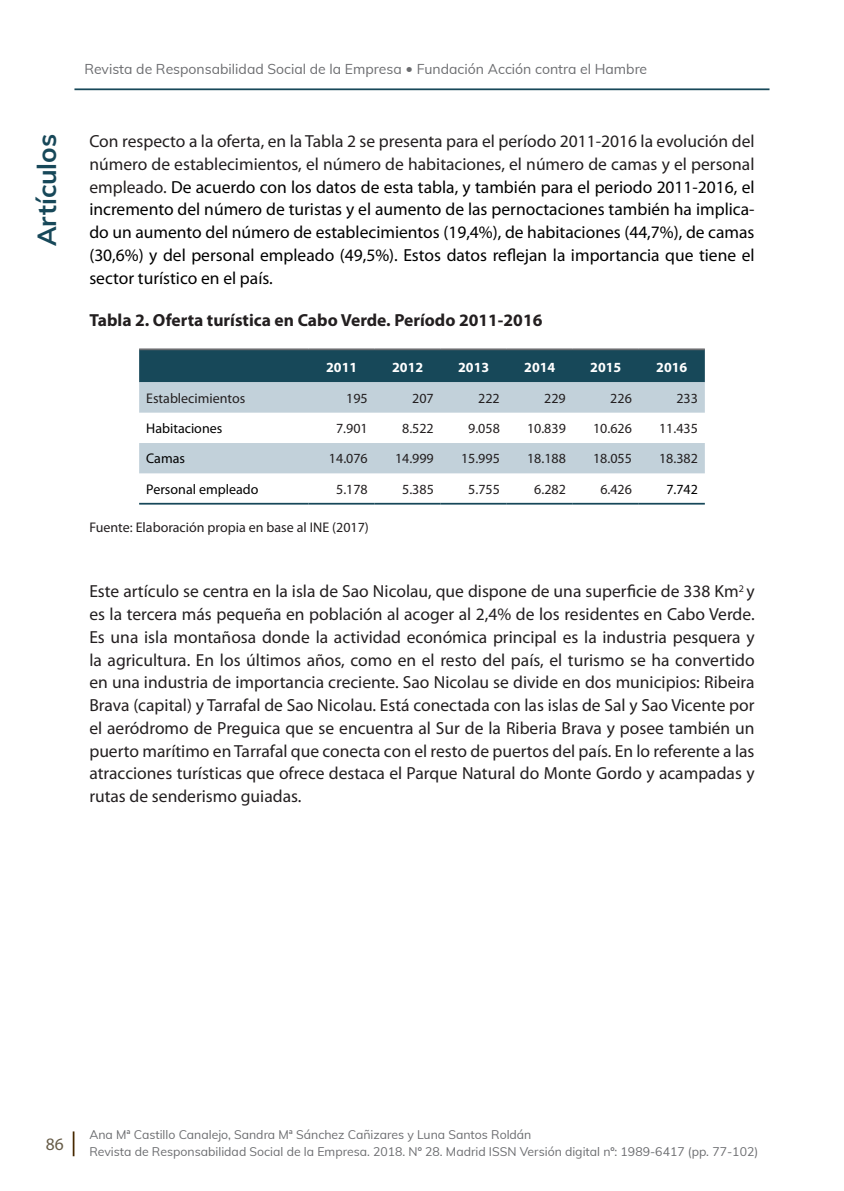
<style>
.page{position:relative;width:844px;height:1191px;background:#fff}
.page>*{position:absolute;margin:0;border:0;box-sizing:border-box;transform-origin:0 0}
.t1{font:700 26.25px "Muli";color:#174859}
.t2{font:17.5px/22.8px "Myriad Pro";color:#231f20;text-align:justify}
.t3{font:17.5px/22.8px "Myriad Pro";color:#000;text-align:justify}
.t4{font:700 17.5px "Myriad Pro";color:#231f20}
.t5{font:17.5px "Myriad Pro";color:#685d49}
.t6{font:14px "Myriad Pro";color:#231f20}
.t7{font:14px "Muli";color:#6c6d70}
.t8{font:14px "Myriad Pro";color:#000}
.t9{font:700 14px "Myriad Pro";color:#fff}
.t10{font:12.25px/17.5px "Muli";color:#6c6d70}
.s1{font-family:"Verdana"}
.s2{color:#231f20}
</style>
<div class="page">
<svg style="left:73px;top:1131px;width:1px;height:25px"></svg>
<hr style="left:74px;top:88px;width:695px;height:2px;background:#174859">
<div style="left:139px;top:350px;width:565px;height:32px;background:#174859"></div>
<svg style="left:139px;top:382px;width:565px;height:91px;fill:#c2d1da"></svg>
<hr style="left:139px;top:348px;width:169px;height:2px;background:#6c6d70">
<hr style="left:308px;top:348px;width:66px;height:2px;background:#6c6d70">
<hr style="left:374px;top:348px;width:66px;height:2px;background:#6c6d70">
<hr style="left:440px;top:348px;width:66px;height:2px;background:#6c6d70">
<hr style="left:506px;top:348px;width:66px;height:2px;background:#6c6d70">
<hr style="left:572px;top:348px;width:66px;height:2px;background:#6c6d70">
<hr style="left:638px;top:348px;width:66px;height:2px;background:#6c6d70">
<hr style="left:139px;top:503px;width:169px;height:1px;background:#174859">
<hr style="left:308px;top:503px;width:66px;height:1px;background:#174859">
<hr style="left:374px;top:503px;width:66px;height:1px;background:#174859">
<hr style="left:440px;top:503px;width:66px;height:1px;background:#174859">
<hr style="left:506px;top:503px;width:66px;height:1px;background:#174859">
<hr style="left:572px;top:503px;width:66px;height:1px;background:#174859">
<hr style="left:638px;top:503px;width:66px;height:1px;background:#174859">
<p class="t7" style="left:84px;top:58px;width:564px">Revista de Responsabilidad Social de la Empresa <span class="s1">•</span> Fundación Acción contra el Hambre</p>
<h1 class="t1" style="left:28px;top:246px;width:114px;rotate:-90deg">Artículos</h1>
<p class="t3" style="left:89px;top:130px;width:666px"><span class="s2">Con respecto a la oferta, en la Tabla 2 se presenta para el período 2011-2016 la evolución del número de establecimientos, el número de habitaciones, el número de camas y el personal empleado.</span> De acuerdo con los datos de esta tabla, y también para el periodo 2011-2016, el incremento del número de turistas y el aumento de las pernoctaciones también ha implica&shy;do un aumento del número de establecimientos (19,4%), de habitaciones (44,7%), de camas (30,6%) y del personal empleado (49,5%). Estos datos reflejan la importancia que tiene el sector turístico en el país.</p>
<p class="t4" style="left:89px;top:309px;width:454px">Tabla 2. Oferta turística en Cabo Verde. Período 2011-2016</p>
<p class="t9" style="left:326px;top:358px;width:33px">2011</p>
<p class="t9" style="left:392px;top:358px;width:33px">2012</p>
<p class="t9" style="left:458px;top:358px;width:33px">2013</p>
<p class="t9" style="left:524px;top:358px;width:33px">2014</p>
<p class="t9" style="left:590px;top:358px;width:33px">2015</p>
<p class="t9" style="left:656px;top:358px;width:33px">2016</p>
<p class="t6" style="left:146px;top:389px;width:101px">Establecimientos</p>
<p class="t6" style="left:346px;top:389px;width:23px">195</p>
<p class="t6" style="left:412px;top:389px;width:23px">207</p>
<p class="t6" style="left:478px;top:389px;width:23px">222</p>
<p class="t6" style="left:544px;top:389px;width:23px">229</p>
<p class="t6" style="left:610px;top:389px;width:23px">226</p>
<p class="t6" style="left:676px;top:389px;width:23px">233</p>
<p class="t8" style="left:146px;top:420px;width:78px">Habitaciones</p>
<p class="t6" style="left:336px;top:420px;width:33px">7.901</p>
<p class="t6" style="left:402px;top:420px;width:33px">8.522</p>
<p class="t6" style="left:468px;top:420px;width:33px">9.058</p>
<p class="t6" style="left:527px;top:420px;width:40px">10.839</p>
<p class="t6" style="left:593px;top:420px;width:40px">10.626</p>
<p class="t6" style="left:659px;top:420px;width:40px">11.435</p>
<p class="t8" style="left:146px;top:450px;width:40px">Camas</p>
<p class="t6" style="left:329px;top:450px;width:40px">14.076</p>
<p class="t6" style="left:395px;top:450px;width:40px">14.999</p>
<p class="t6" style="left:461px;top:450px;width:40px">15.995</p>
<p class="t6" style="left:527px;top:450px;width:40px">18.188</p>
<p class="t6" style="left:593px;top:450px;width:40px">18.055</p>
<p class="t6" style="left:659px;top:450px;width:40px">18.382</p>
<p class="t8" style="left:146px;top:480px;width:114px">Personal empleado</p>
<p class="t6" style="left:336px;top:480px;width:33px">5.178</p>
<p class="t6" style="left:402px;top:480px;width:33px">5.385</p>
<p class="t6" style="left:468px;top:480px;width:33px">5.755</p>
<p class="t6" style="left:534px;top:480px;width:33px">6.282</p>
<p class="t6" style="left:600px;top:480px;width:33px">6.426</p>
<p class="t8" style="left:666px;top:480px;width:33px">7.742</p>
<p class="t6" style="left:89px;top:518px;width:281px">Fuente: Elaboración propia en base al INE (2017)</p>
<p class="t2" style="left:89px;top:580px;width:666px">Este artículo se centra en la isla de Sao Nicolau, que dispone de una superficie de 338 Km<sup>2</sup> y es la tercera más pequeña en población al acoger al 2,4% de los residentes en Cabo Verde.<br>Es una isla montañosa donde la actividad económica principal es la industria pesquera y la agricultura. En los últimos años, como en el resto del país, el turismo se ha convertido en una industria de importancia creciente. Sao Nicolau se divide en dos municipios: Ribeira Brava (capital) y Tarrafal de Sao Nicolau. Está conectada con las islas de Sal y Sao Vicente por el aeródromo de Preguica que se encuentra al Sur de la Riberia Brava y posee también un puerto marítimo en Tarrafal que conecta con el resto de puertos del país. En lo referente a las atracciones turísticas que ofrece destaca el Parque Natural do Monte Gordo y acampadas y rutas de senderismo guiadas.</p>
<p class="t5" style="left:46px;top:1133px;width:19px">86</p>
<p class="t10" style="left:89px;top:1125px;width:670px">Ana Mª Castillo Canalejo, Sandra Mª Sánchez Cañizares y Luna Santos Roldán<br>Revista de Responsabilidad Social de la Empresa. 2018. Nº 28. Madrid ISSN Versión digital nº: 1989-6417 (pp. 77-102)</p>
</div>
